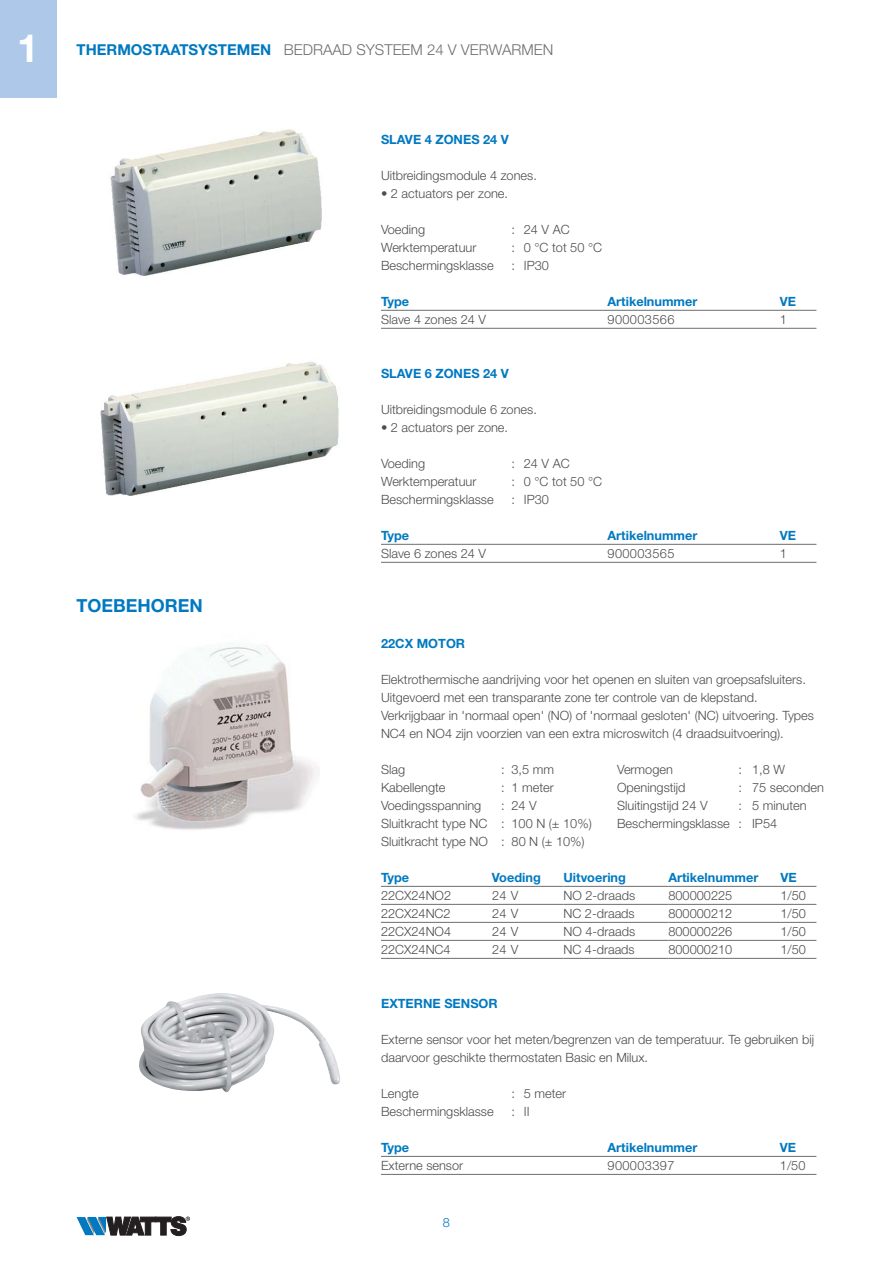
<style>
.page{position:relative;width:893px;height:1263px;background:#fff}
.page>*{position:absolute;margin:0;border:0;box-sizing:border-box;transform-origin:0 0}
.t1{font:700 39px "Helvetica Neue";color:#fff}
.t2{font:700 18px "Helvetica Neue";color:#0079c1}
.t3{font:300 15px "Helvetica Neue";color:#6d6e70}
.t4{font:300 12.75px/18px "Helvetica Neue";color:#4c4c4e}
.t5{font:700 12.75px "Helvetica Neue";color:#0079c1}
.t6{font:300 12.75px "Helvetica Neue";letter-spacing:.03em;color:#4c4c4e}
.t7{font:300 12.75px "Helvetica Neue";color:#0079c1}
.s1{font-weight:700;color:#0079c1}
</style>
<div class="page">
<svg style="left:77px;top:1216px;width:113px;height:20px"></svg>
<img style="left:110px;top:129px;width:212px;height:147px">
<img style="left:100px;top:361px;width:239px;height:135px">
<img style="left:139px;top:993px;width:201px;height:100px">
<img style="left:135px;top:645px;width:184px;height:185px">
<hr style="left:381px;top:310px;width:435px;height:1px;background:#6d6e70">
<hr style="left:381px;top:328px;width:435px;height:1px;background:#6d6e70">
<hr style="left:381px;top:544px;width:435px;height:1px;background:#6d6e70">
<hr style="left:381px;top:562px;width:435px;height:1px;background:#6d6e70">
<hr style="left:381px;top:1156px;width:435px;height:1px;background:#6d6e70">
<hr style="left:381px;top:1174px;width:435px;height:1px;background:#6d6e70">
<hr style="left:381px;top:886px;width:111px;height:1px;background:#6d6e70">
<hr style="left:492px;top:886px;width:71px;height:1px;background:#6d6e70">
<hr style="left:563px;top:886px;width:105px;height:1px;background:#6d6e70">
<hr style="left:668px;top:886px;width:148px;height:1px;background:#6d6e70">
<hr style="left:381px;top:904px;width:111px;height:1px;background:#6d6e70">
<hr style="left:492px;top:904px;width:71px;height:1px;background:#6d6e70">
<hr style="left:563px;top:904px;width:105px;height:1px;background:#6d6e70">
<hr style="left:668px;top:904px;width:148px;height:1px;background:#6d6e70">
<hr style="left:381px;top:922px;width:111px;height:1px;background:#6d6e70">
<hr style="left:492px;top:922px;width:71px;height:1px;background:#6d6e70">
<hr style="left:563px;top:922px;width:105px;height:1px;background:#6d6e70">
<hr style="left:668px;top:922px;width:148px;height:1px;background:#6d6e70">
<hr style="left:381px;top:940px;width:111px;height:1px;background:#6d6e70">
<hr style="left:492px;top:940px;width:71px;height:1px;background:#6d6e70">
<hr style="left:563px;top:940px;width:105px;height:1px;background:#6d6e70">
<hr style="left:668px;top:940px;width:148px;height:1px;background:#6d6e70">
<hr style="left:381px;top:958px;width:111px;height:1px;background:#6d6e70">
<hr style="left:492px;top:958px;width:71px;height:1px;background:#6d6e70">
<hr style="left:563px;top:958px;width:105px;height:1px;background:#6d6e70">
<hr style="left:668px;top:958px;width:148px;height:1px;background:#6d6e70">
<div style="left:0;top:0;width:57px;height:98px;background:#adc8e8"></div>
<h1 class="t1" style="left:17px;top:34px;width:23px">1</h1>
<p class="t3" style="left:77px;top:45px;width:478px"><span class="s1">THERMOSTAATSYSTEMEN</span> BEDRAAD SYSTEEM 24 V VERWARMEN</p>
<p class="t5" style="left:381px;top:135px;width:129px">SLAVE 4 ZONES 24 V</p>
<p class="t4" style="left:381px;top:168px;width:157px">Uitbreidingsmodule 4 zones.</p>
<p class="t4" style="left:381px;top:186px;width:129px">• 2 actuators per zone.</p>
<p class="t4" style="left:381px;top:222px;width:46px">Voeding</p>
<p class="t4" style="left:511px;top:222px;width:60px">: 24 V AC</p>
<p class="t4" style="left:381px;top:240px;width:97px">Werktemperatuur</p>
<p class="t4" style="left:511px;top:240px;width:92px">: 0 °C tot 50 °C</p>
<p class="t4" style="left:381px;top:258px;width:114px">Beschermingsklasse</p>
<p class="t4" style="left:511px;top:258px;width:39px">: IP30</p>
<p class="t5" style="left:381px;top:297px;width:30px">Type</p>
<p class="t5" style="left:608px;top:297px;width:91px">Artikelnummer</p>
<p class="t5" style="left:780px;top:297px;width:18px">VE</p>
<p class="t4" style="left:381px;top:312px;width:107px">Slave 4 zones 24 V</p>
<p class="t6" style="left:608px;top:315px;width:68px">900003566</p>
<p class="t4" style="left:780px;top:312px;width:9px">1</p>
<p class="t5" style="left:381px;top:369px;width:129px">SLAVE 6 ZONES 24 V</p>
<p class="t4" style="left:381px;top:402px;width:157px">Uitbreidingsmodule 6 zones.</p>
<p class="t4" style="left:381px;top:420px;width:129px">• 2 actuators per zone.</p>
<p class="t4" style="left:381px;top:456px;width:46px">Voeding</p>
<p class="t4" style="left:511px;top:456px;width:60px">: 24 V AC</p>
<p class="t4" style="left:381px;top:474px;width:97px">Werktemperatuur</p>
<p class="t4" style="left:511px;top:474px;width:92px">: 0 °C tot 50 °C</p>
<p class="t4" style="left:381px;top:492px;width:114px">Beschermingsklasse</p>
<p class="t4" style="left:511px;top:492px;width:39px">: IP30</p>
<h2 class="t2" style="left:77px;top:599px;width:128px">TOEBEHOREN</h2>
<p class="t5" style="left:381px;top:531px;width:30px">Type</p>
<p class="t5" style="left:608px;top:531px;width:91px">Artikelnummer</p>
<p class="t5" style="left:780px;top:531px;width:18px">VE</p>
<p class="t4" style="left:381px;top:546px;width:107px">Slave 6 zones 24 V</p>
<p class="t6" style="left:608px;top:549px;width:68px">900003565</p>
<p class="t4" style="left:780px;top:546px;width:9px">1</p>
<p class="t5" style="left:381px;top:639px;width:86px">22CX MOTOR</p>
<p class="t4" style="left:381px;top:672px;width:434px">Elektrothermische aandrijving voor het openen en sluiten van groepsafsluiters.<br>Uitgevoerd met een transparante zone ter controle van de klepstand.<br>Verkrijgbaar in 'normaal open' (NO) of 'normaal gesloten' (NC) uitvoering. Types NC4 en NO4 zijn voorzien van een extra microswitch (4 draadsuitvoering).</p>
<p class="t4" style="left:381px;top:762px;width:26px">Slag</p>
<p class="t4" style="left:501px;top:762px;width:55px">: 3,5 mm</p>
<p class="t4" style="left:381px;top:780px;width:66px">Kabellengte</p>
<p class="t4" style="left:501px;top:780px;width:54px">: 1 meter</p>
<p class="t4" style="left:381px;top:798px;width:102px">Voedingsspanning</p>
<p class="t4" style="left:617px;top:762px;width:57px">Vermogen</p>
<p class="t4" style="left:739px;top:762px;width:48px">: 1,8 W</p>
<p class="t4" style="left:617px;top:780px;width:70px">Openingstijd</p>
<p class="t4" style="left:739px;top:780px;width:87px">: 75 seconden</p>
<p class="t4" style="left:617px;top:798px;width:92px">Sluitingstijd 24 V</p>
<p class="t4" style="left:381px;top:798px;width:212px;text-indent:120px">: 24 V<br>Sluitkracht type NC : 100 N (± 10%)<br>Sluitkracht type NO : 80 N (± 10%)</p>
<p class="t4" style="left:617px;top:798px;width:191px;text-indent:121px">: 5 minuten<br>Beschermingsklasse : IP54</p>
<p class="t5" style="left:381px;top:873px;width:30px">Type</p>
<p class="t5" style="left:492px;top:873px;width:50px">Voeding</p>
<p class="t5" style="left:563px;top:873px;width:64px">Uitvoering</p>
<p class="t5" style="left:668px;top:873px;width:91px">Artikelnummer</p>
<p class="t5" style="left:780px;top:873px;width:18px">VE</p>
<p class="t4" style="left:381px;top:888px;width:72px">22CX24NO2</p>
<p class="t4" style="left:492px;top:888px;width:28px">24 V</p>
<p class="t4" style="left:563px;top:888px;width:73px">NO 2-draads</p>
<p class="t4" style="left:668px;top:888px;width:65px">800000225</p>
<p class="t4" style="left:780px;top:888px;width:27px">1/50</p>
<p class="t4" style="left:381px;top:906px;width:71px">22CX24NC2</p>
<p class="t4" style="left:492px;top:906px;width:28px">24 V</p>
<p class="t4" style="left:563px;top:906px;width:73px">NC 2-draads</p>
<p class="t4" style="left:668px;top:906px;width:65px">800000212</p>
<p class="t4" style="left:780px;top:906px;width:27px">1/50</p>
<p class="t4" style="left:381px;top:924px;width:72px">22CX24NO4</p>
<p class="t4" style="left:492px;top:924px;width:28px">24 V</p>
<p class="t4" style="left:563px;top:924px;width:73px">NO 4-draads</p>
<p class="t4" style="left:668px;top:924px;width:65px">800000226</p>
<p class="t4" style="left:780px;top:924px;width:27px">1/50</p>
<p class="t4" style="left:381px;top:942px;width:71px">22CX24NC4</p>
<p class="t4" style="left:492px;top:942px;width:28px">24 V</p>
<p class="t4" style="left:563px;top:942px;width:73px">NC 4-draads</p>
<p class="t4" style="left:668px;top:942px;width:65px">800000210</p>
<p class="t4" style="left:780px;top:942px;width:27px">1/50</p>
<p class="t5" style="left:381px;top:999px;width:118px">EXTERNE SENSOR</p>
<p class="t4" style="left:381px;top:1032px;width:434px">Externe sensor voor het meten/begrenzen van de temperatuur. Te gebruiken bij daarvoor geschikte thermostaten Basic en Milux.</p>
<p class="t4" style="left:381px;top:1086px;width:39px">Lengte</p>
<p class="t4" style="left:512px;top:1086px;width:56px">: 5 meter</p>
<p class="t4" style="left:381px;top:1104px;width:114px">Beschermingsklasse</p>
<p class="t4" style="left:512px;top:1104px;width:20px">: II</p>
<p class="t5" style="left:381px;top:1143px;width:30px">Type</p>
<p class="t5" style="left:608px;top:1143px;width:91px">Artikelnummer</p>
<p class="t5" style="left:780px;top:1143px;width:18px">VE</p>
<p class="t4" style="left:381px;top:1158px;width:84px">Externe sensor</p>
<p class="t6" style="left:608px;top:1161px;width:68px">900003397</p>
<p class="t4" style="left:780px;top:1158px;width:27px">1/50</p>
<p class="t7" style="left:443px;top:1218px;width:9px">8</p>
</div>
